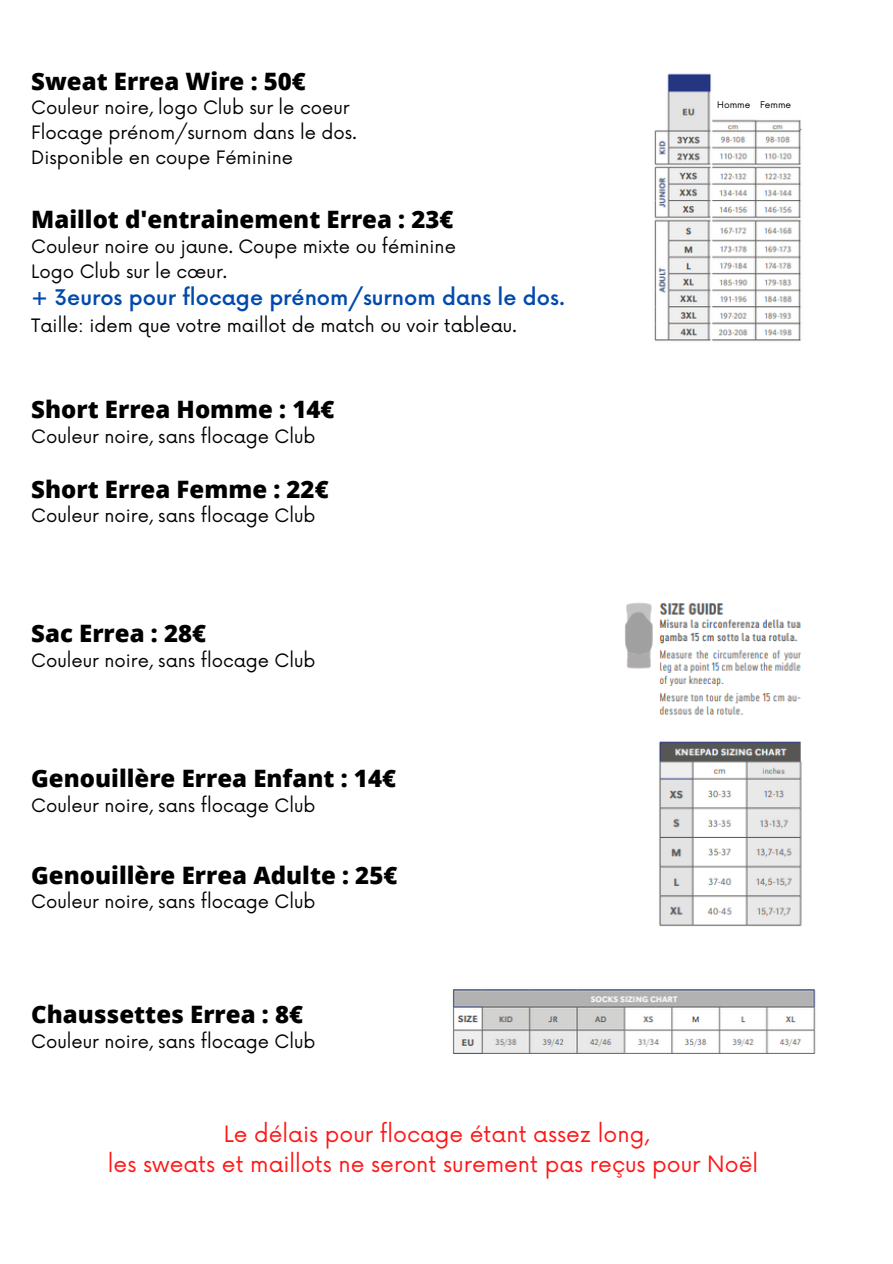
<style>
.page{position:relative;width:893px;height:1264px;background:#fff}
.page>*{position:absolute;margin:0;border:0;box-sizing:border-box;transform-origin:0 0}
.t1{font:800 24px "Open Sans";color:#000}
.t2{font:21.9px/30.6px "Now";color:#ff1616;text-align:center}
.t3{font:500 21px "Now";color:#004aad}
.t4{font:18px/24.8px "Now";color:#000}
.t5{font:9px "Now";color:#000}
</style>
<div class="page">
<img style="left:625px;top:602px;width:177px;height:324px">
<img style="left:654px;top:73px;width:148px;height:268px">
<img style="left:452px;top:989px;width:364px;height:64px">
<h1 class="t1" style="left:31px;top:64px;width:276px">Sweat Errea Wire : 50€</h1>
<p class="t4" style="left:31px;top:96px;width:327px">Couleur noire, logo Club sur le coeur<br>Flocage prénom/surnom dans le dos.<br>Disponible en coupe Féminine</p>
<h1 class="t1" style="left:31px;top:203px;width:424px">Maillot d'entrainement Errea : 23€</h1>
<p class="t4" style="left:31px;top:235px;width:426px">Couleur noire ou jaune. Coupe mixte ou féminine<br>Logo Club sur le cœur.</p>
<p class="t3" style="left:31px;top:286px;width:535px">+ 3euros pour flocage prénom/surnom dans le dos.</p>
<p class="t4" style="left:31px;top:314px;width:487px">Taille: idem que votre maillot de match ou voir tableau.</p>
<h1 class="t1" style="left:31px;top:392px;width:305px">Short Errea Homme : 14€</h1>
<p class="t4" style="left:31px;top:425px;width:286px">Couleur noire, sans flocage Club</p>
<h1 class="t1" style="left:31px;top:472px;width:299px">Short Errea Femme : 22€</h1>
<p class="t4" style="left:31px;top:504px;width:286px">Couleur noire, sans flocage Club</p>
<h1 class="t1" style="left:31px;top:616px;width:176px">Sac Errea : 28€</h1>
<p class="t4" style="left:31px;top:649px;width:286px">Couleur noire, sans flocage Club</p>
<h1 class="t1" style="left:31px;top:761px;width:366px">Genouillère Errea Enfant : 14€</h1>
<p class="t4" style="left:31px;top:793px;width:286px">Couleur noire, sans flocage Club</p>
<h1 class="t1" style="left:31px;top:858px;width:368px">Genouillère Errea Adulte : 25€</h1>
<p class="t4" style="left:31px;top:890px;width:286px">Couleur noire, sans flocage Club</p>
<h1 class="t1" style="left:31px;top:997px;width:273px">Chaussettes Errea : 8€</h1>
<p class="t4" style="left:31px;top:1030px;width:286px">Couleur noire, sans flocage Club</p>
<p class="t5" style="left:717px;top:99px;width:75px">Homme Femme</p>
<p class="t2" style="left:108px;top:1119px;width:651px">Le délais pour flocage étant assez long,<br>les sweats et maillots ne seront surement pas reçus pour Noël</p>
</div>
